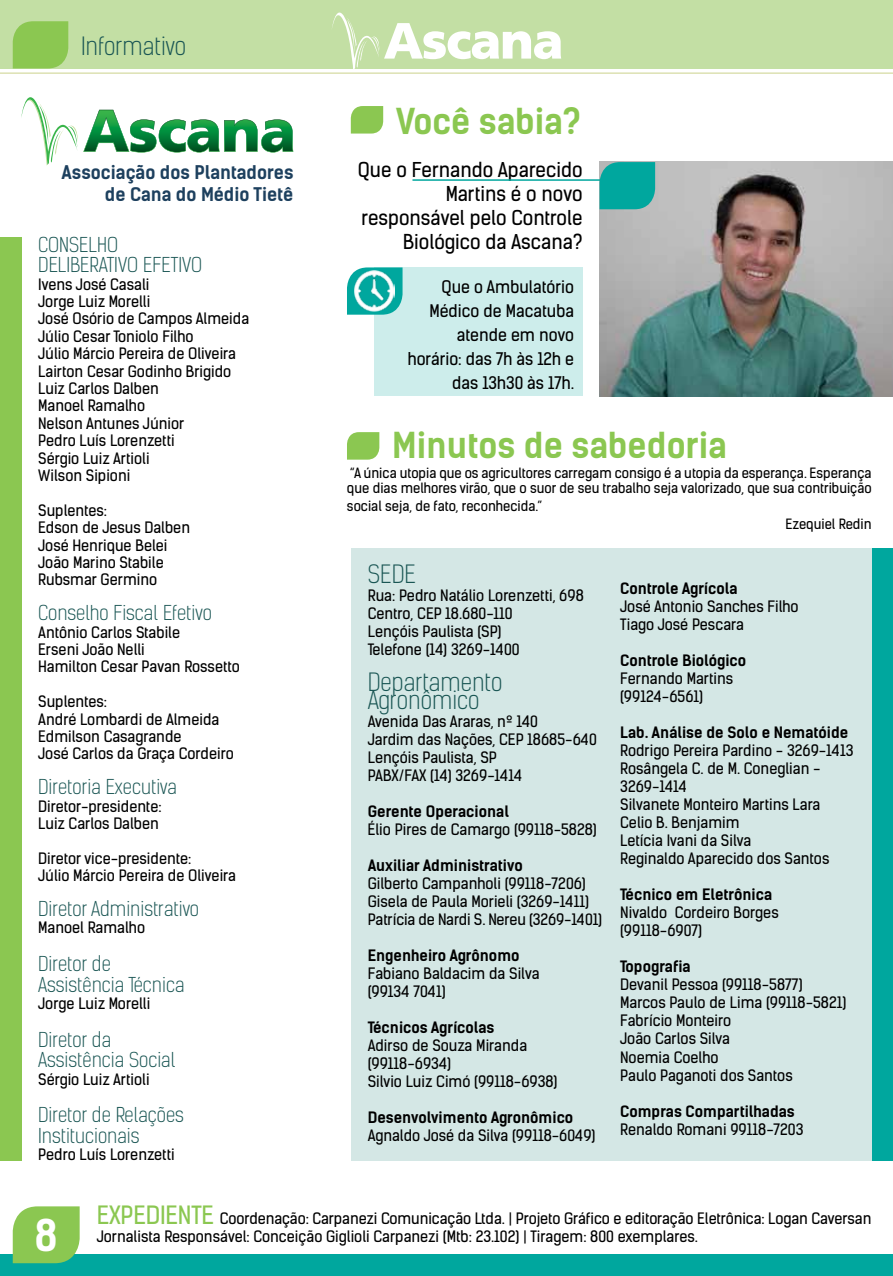
<style>
.page{position:relative;width:893px;height:1276px;background:#fff}
.page>*{position:absolute;margin:0;border:0;box-sizing:border-box;transform-origin:0 0}
.t1{font:42px "Kelson Sans Bold RU";color:#fff}
.t2{font:700 34.05px "Kelson Sans";color:#8bc751}
.t3{font:300 24px/18px "Kelson Sans";color:#1a5654}
.t4{font:24px "Kelson Sans Light BG";color:#1a5654}
.t5{font:300 19.5px/20.4px "Kelson Sans";color:#1a5654}
.t6{font:19.5px/24px "Kelson Sans";color:#000;text-align:right}
.t7{font:700 18px/22.2px "Kelson Sans";color:#1d405e;text-align:right}
.t8{font:16.5px/24px "Kelson Sans";color:#000;text-align:right}
.t9{font:15px/18px "Kelson Sans";color:#000}
.t10{font:700 15px "Kelson Sans";color:#000}
.t11{font:13.5px/15px "Kelson Sans";color:#000}
.s1{font-size:24px;color:#8bc751}
</style>
<div class="page">
<div style="left:374px;top:267px;width:209px;height:129px;background:#cdedeb"></div>
<div style="left:0;top:1254px;width:893px;height:22px;background:#00a79e"></div>
<div style="left:872px;top:548px;width:21px;height:612px;background:#00a79e"></div>
<div style="left:351px;top:548px;width:521px;height:612px;background:#d4e7e5"></div>
<div style="left:0;top:237px;width:21px;height:923px;background:#8bc751"></div>
<svg style="left:21px;top:97px;width:272px;height:69px"></svg>
<svg style="left:13px;top:1206px;width:67px;height:57px"></svg>
<div style="left:0;top:0;width:893px;height:68px;background:#c3dfa4"></div>
<svg style="left:13px;top:21px;width:55px;height:47px"></svg>
<svg style="left:351px;top:106px;width:32px;height:28px"></svg>
<svg style="left:347px;top:432px;width:32px;height:28px"></svg>
<hr style="left:0;top:73px;width:893px;height:1px;background:#cbd28b">
<svg style="left:332px;top:12px;width:229px;height:57px"></svg>
<img style="left:600px;top:162px;width:293px;height:234px">
<svg style="left:600px;top:162px;width:55px;height:47px"></svg>
<svg style="left:347px;top:267px;width:56px;height:48px"></svg>
<img style="left:355px;top:271px;width:40px;height:40px">
<hr style="left:412px;top:179px;width:209px;height:2px;background:#00a79e">
<h3 class="t4" style="left:81px;top:32px;width:107px">Informativo</h3>
<p class="t7" style="left:62px;top:161px;width:233px">Associação dos Plantadores de Cana do Médio Tietê</p>
<h3 class="t5" style="left:38px;top:235px;width:166px">CONSELHO<br>DELIBERATIVO EFETIVO</h3>
<p class="t9" style="left:38px;top:275px;width:212px;line-height:17.4px">Ivens José Casali<br>Jorge Luiz Morelli<br>José Osório de Campos Almeida<br>Júlio Cesar Toniolo Filho<br>Júlio Márcio Pereira de Oliveira<br>Lairton Cesar Godinho Brigido<br>Luiz Carlos Dalben<br>Manoel Ramalho<br>Nelson Antunes Júnior<br>Pedro Luís Lorenzetti<br>Sérgio Luiz Artioli<br>Wilson Sipioni</p>
<p class="t9" style="left:38px;top:501px;width:153px;line-height:17.4px">Suplentes:<br>Edson de Jesus Dalben<br>José Henrique Belei<br>João Marino Stabile<br>Rubsmar Germino</p>
<h3 class="t5" style="left:38px;top:603px;width:175px">Conselho Fiscal Efetivo</h3>
<p class="t9" style="left:38px;top:623px;width:203px;line-height:17.4px">Antônio Carlos Stabile<br>Erseni João Nelli<br>Hamilton Cesar Pavan Rossetto</p>
<p class="t9" style="left:38px;top:693px;width:197px;line-height:17.4px">Suplentes:<br>André Lombardi de Almeida<br>Edmilson Casagrande<br>José Carlos da Graça Cordeiro</p>
<h3 class="t5" style="left:38px;top:777px;width:140px">Diretoria Executiva</h3>
<p class="t9" style="left:38px;top:797px;width:125px;line-height:17.4px">Diretor-presidente:<br>Luiz Carlos Dalben</p>
<p class="t9" style="left:38px;top:849px;width:199px;line-height:17.4px">Diretor vice-presidente:<br>Júlio Márcio Pereira de Oliveira</p>
<h3 class="t5" style="left:38px;top:899px;width:162px">Diretor Administrativo</h3>
<p class="t9" style="left:38px;top:919px;width:108px">Manoel Ramalho</p>
<h3 class="t5" style="left:38px;top:954px;width:148px">Diretor de<br>Assistência Técnica</h3>
<p class="t9" style="left:38px;top:994px;width:114px">Jorge Luiz Morelli</p>
<h3 class="t5" style="left:38px;top:1029px;width:139px">Diretor da<br>Assistência Social</h3>
<p class="t9" style="left:38px;top:1070px;width:113px">Sérgio Luiz Artioli</p>
<h3 class="t5" style="left:38px;top:1105px;width:147px">Diretor de Relações<br>Institucionais</h3>
<p class="t9" style="left:38px;top:1145px;width:138px">Pedro Luís Lorenzetti</p>
<h2 class="t2" style="left:396px;top:100px;width:187px">Você sabia?</h2>
<h3 class="t6" style="left:358px;top:157px;width:226px">Que o Fernando Aparecido<br>Martins é o novo responsável pelo Controle<br>Biológico da Ascana?</h3>
<p class="t8" style="left:408px;top:274px;width:168px">Que o Ambulatório<br>Médico de Macatuba atende em novo horário: das 7h às 12h e das 13h30 às 17h.</p>
<h2 class="t2" style="left:392px;top:424px;width:336px">Minutos de sabedoria</h2>
<p class="t11" style="left:347px;top:466px;width:526px">“A única utopia que os agricultores carregam consigo é a utopia da esperança. Esperança que dias melhores virão, que o suor de seu trabalho seja valorizado, que sua contribuição</p>
<p class="t11" style="left:347px;top:499px;width:197px">social seja, de fato, reconhecida.”</p>
<p class="t11" style="left:785px;top:517px;width:88px">Ezequiel Redin</p>
<h3 class="t3" style="left:368px;top:565px;width:50px">SEDE</h3>
<p class="t9" style="left:368px;top:586px;width:218px">Rua: Pedro Natálio Lorenzetti, 698<br>Centro, CEP 18.680-110<br>Lençóis Paulista (SP)<br>Telefone (14) 3269-1400</p>
<h3 class="t3" style="left:368px;top:673px;width:136px">Departamento<br>Agronômico</h3>
<p class="t9" style="left:368px;top:712px;width:230px">Avenida Das Araras, nº 140<br>Jardim das Nações, CEP 18685-640<br>Lençóis Paulista, SP<br>PABX/FAX (14) 3269-1414</p>
<p class="t10" style="left:368px;top:802px;width:143px">Gerente Operacional</p>
<p class="t9" style="left:368px;top:820px;width:230px">Élio Pires de Camargo (99118-5828)</p>
<p class="t10" style="left:368px;top:856px;width:156px">Auxiliar Administrativo</p>
<p class="t9" style="left:368px;top:874px;width:236px">Gilberto Campanholi (99118-7206)<br>Gisela de Paula Morieli (3269-1411)<br>Patrícia de Nardi S. Nereu (3269-1401)</p>
<p class="t10" style="left:368px;top:946px;width:153px">Engenheiro Agrônomo</p>
<p class="t9" style="left:368px;top:964px;width:173px">Fabiano Baldacim da Silva (99134 7041)</p>
<p class="t10" style="left:368px;top:1018px;width:128px">Técnicos Agrícolas</p>
<p class="t9" style="left:368px;top:1036px;width:191px">Adirso de Souza Miranda (99118-6934)<br>Silvio Luiz Cimó (99118-6938)</p>
<p class="t10" style="left:368px;top:1108px;width:207px">Desenvolvimento Agronômico</p>
<p class="t9" style="left:368px;top:1126px;width:229px">Agnaldo José da Silva (99118-6049)</p>
<p class="t10" style="left:620px;top:579px;width:119px">Controle Agrícola</p>
<p class="t9" style="left:620px;top:598px;width:180px">José Antonio Sanches Filho<br>Tiago José Pescara</p>
<p class="t10" style="left:620px;top:651px;width:128px">Controle Biológico</p>
<p class="t9" style="left:620px;top:670px;width:114px">Fernando Martins (99124-6561)</p>
<p class="t10" style="left:620px;top:723px;width:230px">Lab. Análise de Solo e Nematóide</p>
<p class="t9" style="left:620px;top:742px;width:235px">Rodrigo Pereira Pardino - 3269-1413<br>Rosângela C. de M. Coneglian -<br>3269-1414<br>Silvanete Monteiro Martins Lara<br>Celio B. Benjamim<br>Letícia Ivani da Silva<br>Reginaldo Aparecido dos Santos</p>
<p class="t10" style="left:620px;top:885px;width:153px">Técnico em Eletrônica</p>
<p class="t9" style="left:620px;top:904px;width:160px">Nivaldo Cordeiro Borges (99118-6907)</p>
<p class="t10" style="left:620px;top:957px;width:72px">Topografia</p>
<p class="t9" style="left:620px;top:976px;width:228px">Devanil Pessoa (99118-5877)<br>Marcos Paulo de Lima (99118-5821)<br>Fabrício Monteiro<br>João Carlos Silva<br>Noemia Coelho<br>Paulo Paganoti dos Santos</p>
<p class="t10" style="left:620px;top:1101px;width:176px">Compras Compartilhadas</p>
<p class="t9" style="left:620px;top:1120px;width:185px">Renaldo Romani 99118-7203</p>
<h1 class="t1" style="left:35px;top:1209px;width:24px">8</h1>
<p class="t9" style="left:97px;top:1209px;width:776px"><span class="s1">EXPEDIENTE</span> Coordenação: Carpanezi Comunicação Ltda. | Projeto Gráfico e editoração Eletrônica: Logan Caversan<br>Jornalista Responsável: Conceição Giglioli Carpanezi (Mtb: 23.102) | Tiragem: 800 exemplares.</p>
</div>
